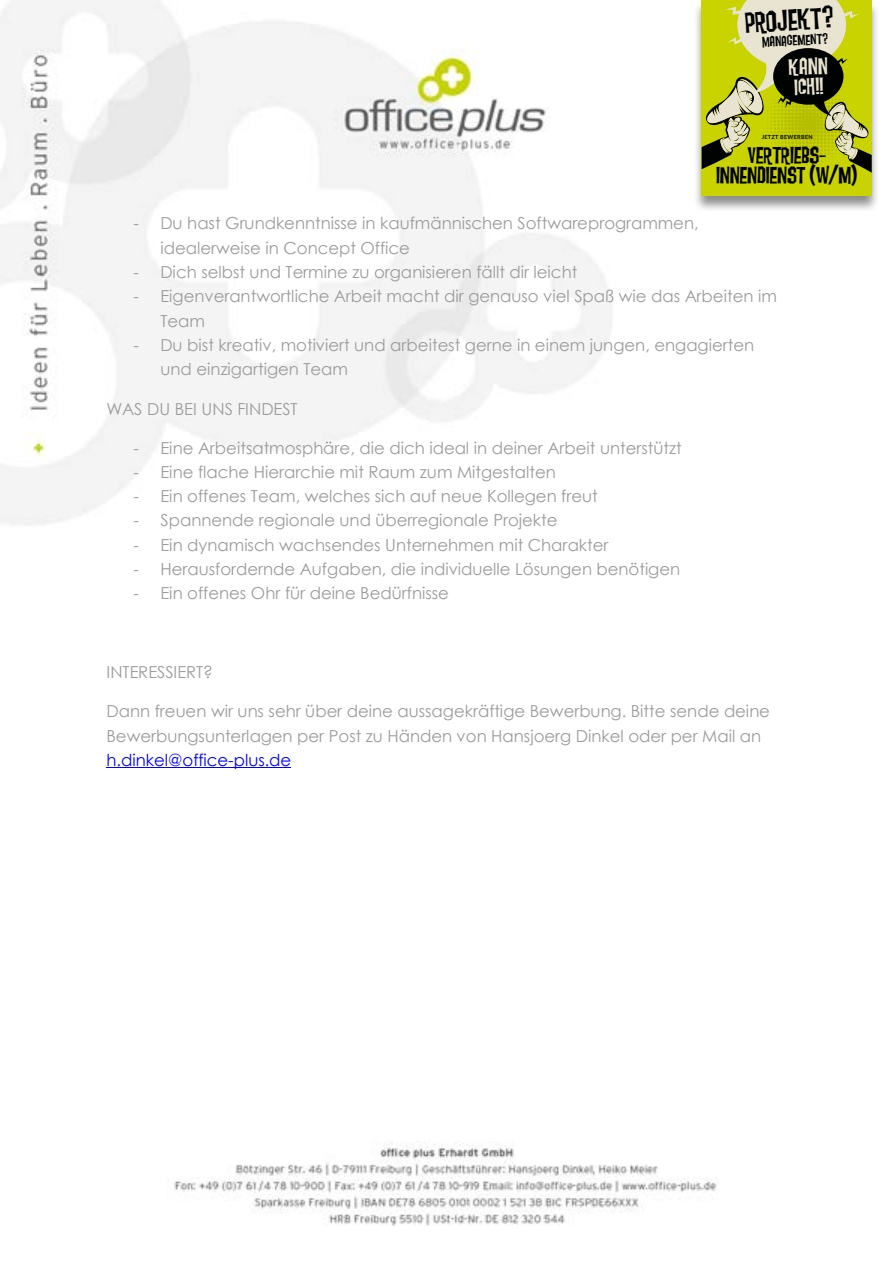
<style>
.page{position:relative;width:893px;height:1263px;background:#fff}
.page>*{position:absolute;margin:0;border:0;box-sizing:border-box;transform-origin:0 0}
.t1{font:30px "Fink Sans";color:#010202}
.t2{font:23.7px/19.8px "Fink Sans";letter-spacing:-.015em;color:#000;text-align:center}
.t3{font:23.55px "Fink Sans";color:#e8e4d1}
.t4{font:22.5px "Fink Sans";color:#e8e4d1}
.t5{font:16.5px/24.3px "Century Gothic";color:#9d9c9c}
.t6{font:16.5px "Century Gothic";color:#00f}
.t7{font:14.55px "Fink Sans";color:#010202}
.t8{font:700 5.7px "Lato";letter-spacing:.045em;color:#000}
</style>
<div class="page">
<img style="left:174px;top:1141px;width:543px;height:85px">
<img style="left:0;top:0;width:702px;height:525px">
<hr style="left:106px;top:767px;width:185px;height:1px;background:#00f">
<div style="left:694px;top:1px;width:186px;height:211px;background:#000;opacity:.45"></div>
<div style="left:702px;top:0;width:170px;height:196px;background:#c8d300"></div>
<svg style="left:702px;top:0;width:170px;height:173px"></svg>
<h1 class="t1" style="left:744px;top:5px;width:90px;rotate:-4deg">PROJEKT?</h1>
<p class="t7" style="left:762px;top:33px;width:68px;rotate:-3deg">MANAGEMENT?</p>
<h3 class="t3" style="left:788px;top:53px;width:41px;rotate:-2deg">KANN</h3>
<h3 class="t4" style="left:794px;top:73px;width:31px;rotate:-2deg">ICH!!</h3>
<p class="t8" style="left:762px;top:133px;width:53px">JETZT BEWERBEN</p>
<h2 class="t2" style="left:716px;top:145px;width:143px">VERTRIEBS–<br>INNENDIENST (W/M)</h2>
<p class="t5" style="left:160px;top:211px;width:540px;text-indent:-27px">- Du hast Grundkenntnisse in kaufmännischen Softwareprogrammen, idealerweise in Concept Office</p>
<p class="t5" style="left:133px;top:260px;width:445px">- Dich selbst und Termine zu organisieren fällt dir leicht</p>
<p class="t5" style="left:160px;top:284px;width:618px;text-indent:-27px">- Eigenverantwortliche Arbeit macht dir genauso viel Spaß wie das Arbeiten im<br>Team</p>
<p class="t5" style="left:160px;top:332px;width:595px;text-indent:-27px">- Du bist kreativ, motiviert und arbeitest gerne in einem jungen, engagierten und einzigartigen Team</p>
<p class="t5" style="left:106px;top:396px;width:193px">WAS DU BEI UNS FINDEST</p>
<p class="t5" style="left:133px;top:435px;width:550px">- Eine Arbeitsatmosphäre, die dich ideal in deiner Arbeit unterstützt</p>
<p class="t5" style="left:133px;top:460px;width:424px">- Eine flache Hierarchie mit Raum zum Mitgestalten</p>
<p class="t5" style="left:133px;top:484px;width:466px">- Ein offenes Team, welches sich auf neue Kollegen freut</p>
<p class="t5" style="left:133px;top:508px;width:426px">- Spannende regionale und überregionale Projekte</p>
<p class="t5" style="left:133px;top:532px;width:476px">- Ein dynamisch wachsendes Unternehmen mit Charakter</p>
<p class="t5" style="left:133px;top:557px;width:548px">- Herausfordernde Aufgaben, die individuelle Lösungen benötigen</p>
<p class="t5" style="left:133px;top:581px;width:317px">- Ein offenes Ohr für deine Bedürfnisse</p>
<p class="t5" style="left:106px;top:660px;width:108px">INTERESSIERT?</p>
<p class="t5" style="left:106px;top:699px;width:665px">Dann freuen wir uns sehr über deine aussagekräftige Bewerbung. Bitte sende deine<br>Bewerbungsunterlagen per Post zu Händen von Hansjoerg Dinkel oder per Mail an</p>
<p class="t6" style="left:106px;top:748px;width:186px">h.dinkel@office-plus.de</p>
</div>
